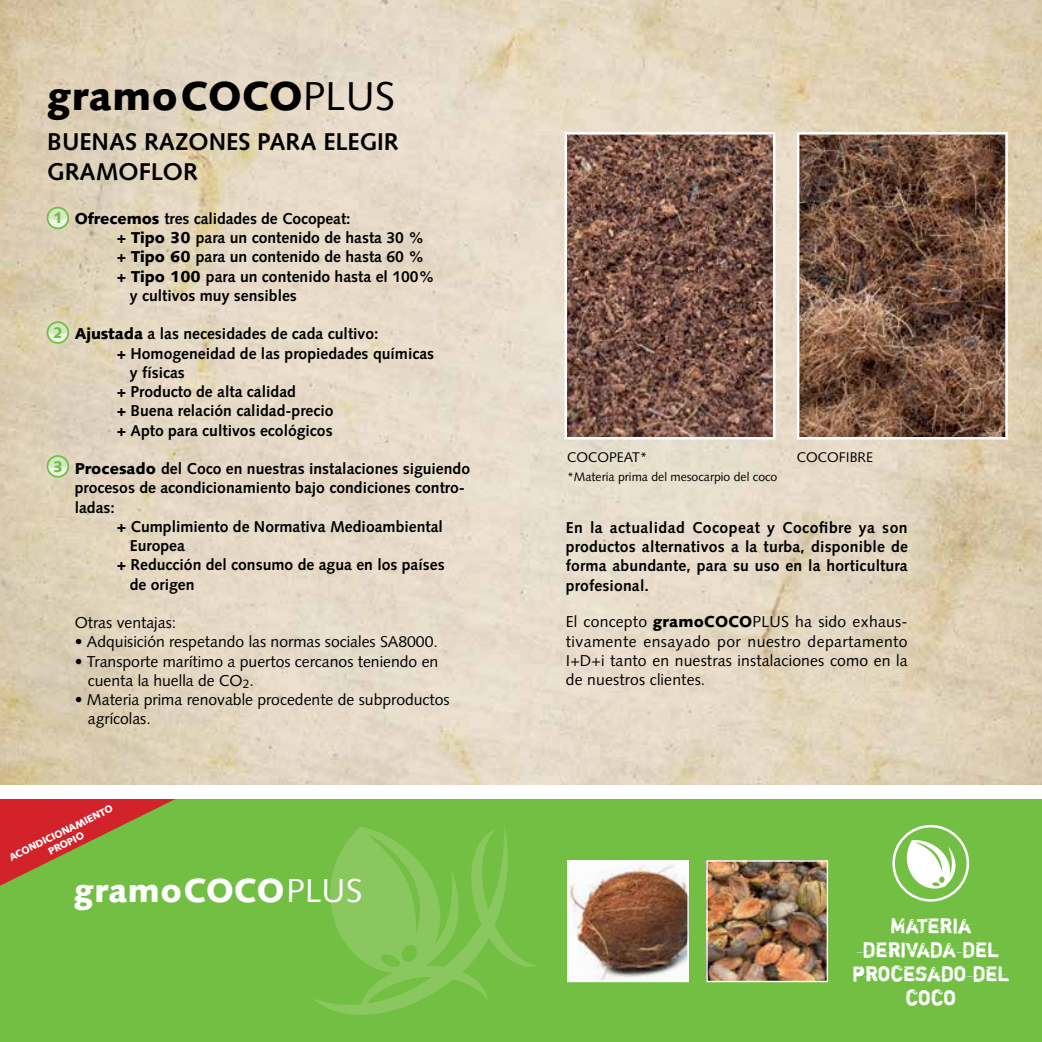
<style>
.page{position:relative;width:1042px;height:1042px;background:#fff}
.page>*{position:absolute;margin:0;border:0;box-sizing:border-box;transform-origin:0 0}
.t1{font:900 40.25px "Syntax";letter-spacing:.015em;color:#000}
.t2{font:900 33.25px "Syntax";letter-spacing:.015em;color:#fff}
.t3{font:700 24.32px/29.8px "Syntax";color:#000}
.t4{font:20.82px/23.8px "Shortcut";color:#fff;text-align:center}
.t5{font:700 15.75px/19.2px "Syntax";color:#000;text-align:justify}
.t6{font:15.75px/19.2px "Syntax";color:#000}
.t7{font:900 15.22px "Syntax";color:#72bf44}
.t8{font:14px "Syntax";color:#000}
.t9{font:12.25px "Syntax";color:#000}
.t10{font:700 10.5px/11.9px "Syntax D";color:#fff;text-align:center}
.s1{font-weight:400}
.s2{font-weight:900;font-size:15.22px;color:#72bf44}
.s3{font-weight:900}
</style>
<div class="page">
<img style="left:0;top:0;width:1042px;height:785px">
<div style="left:0;top:799px;width:1042px;height:243px;background:#72bf44"></div>
<div style="left:47px;top:456px;width:21px;height:21px;background:#eef6e8;border-radius:50%"></div>
<svg style="left:47px;top:456px;width:21px;height:13px"></svg>
<div style="left:47px;top:455px;width:22px;height:23px;border:2px solid #72bf44;border-radius:50%"></div>
<div style="left:47px;top:322px;width:21px;height:21px;background:#eef6e8;border-radius:50%"></div>
<svg style="left:47px;top:322px;width:21px;height:13px"></svg>
<div style="left:47px;top:321px;width:22px;height:23px;border:2px solid #72bf44;border-radius:50%"></div>
<div style="left:47px;top:208px;width:21px;height:20px;background:#eef6e8;border-radius:50%"></div>
<svg style="left:47px;top:208px;width:21px;height:12px"></svg>
<div style="left:47px;top:207px;width:22px;height:22px;border:2px solid #72bf44;border-radius:50%"></div>
<img style="left:567px;top:135px;width:205px;height:301px">
<div style="left:564px;top:132px;width:211px;height:307px;border:2px solid #fff"></div>
<img style="left:800px;top:135px;width:205px;height:301px">
<div style="left:797px;top:132px;width:211px;height:307px;border:2px solid #fff"></div>
<img style="left:569px;top:862px;width:118px;height:118px">
<div style="left:567px;top:860px;width:122px;height:122px;border:1px solid #fff"></div>
<img style="left:708px;top:862px;width:118px;height:118px">
<div style="left:706px;top:860px;width:122px;height:122px;border:1px solid #fff"></div>
<svg style="left:893px;top:826px;width:75px;height:74px"></svg>
<div style="left:892px;top:825px;width:77px;height:76px;border:3px solid #fff;border-radius:50%"></div>
<svg style="left:896px;top:838px;width:64px;height:59px"></svg>
<svg style="left:314px;top:827px;width:222px;height:188px"></svg>
<svg style="left:0;top:799px;width:175px;height:87px"></svg>
<h1 class="t1" style="left:48px;top:72px;width:348px">gramoCOCO<span class="s1">PLUS</span></h1>
<h3 class="t3" style="left:47px;top:127px;width:353px">BUENAS RAZONES PARA ELEGIR<br>GRAMOFLOR</h3>
<p class="t5" style="left:53px;top:209px;width:299px"><span class="s2">1</span> <span class="s3">Ofrecemos</span> tres calidades de Cocopeat:</p>
<p class="t5" style="left:117px;top:228px;width:309px"><span class="s3">+ Tipo 30</span> para un contenido de hasta 30 %</p>
<p class="t5" style="left:117px;top:247px;width:309px"><span class="s3">+ Tipo 60</span> para un contenido de hasta 60 %</p>
<p class="t5" style="left:117px;top:267px;width:319px"><span class="s3">+ Tipo 100</span> para un contenido hasta el 100%</p>
<p class="t5" style="left:130px;top:286px;width:169px">y cultivos muy sensibles</p>
<p class="t5" style="left:75px;top:324px;width:305px"><span class="s3">Ajustada</span> a las necesidades de cada cultivo:</p>
<p class="t5" style="left:117px;top:344px;width:319px"><span class="s3">+</span> Homogeneidad de las propiedades químicas</p>
<p class="t5" style="left:130px;top:363px;width:57px">y físicas</p>
<p class="t5" style="left:117px;top:382px;width:181px"><span class="s3">+</span> Producto de alta calidad</p>
<p class="t5" style="left:117px;top:401px;width:218px"><span class="s3">+</span> Buena relación calidad-precio</p>
<p class="t5" style="left:117px;top:420px;width:217px"><span class="s3">+</span> Apto para cultivos ecológicos</p>
<p class="t5" style="left:75px;top:459px;width:397px"><span class="s3">Procesado</span> del Coco en nuestras instalaciones siguiendo</p>
<p class="t5" style="left:75px;top:478px;width:392px">procesos de acondicionamiento bajo condiciones contro-</p>
<p class="t5" style="left:75px;top:497px;width:42px">ladas:</p>
<p class="t5" style="left:117px;top:517px;width:328px"><span class="s3">+</span> Cumplimiento de Normativa Medioambiental</p>
<p class="t5" style="left:130px;top:536px;width:57px">Europea</p>
<p class="t5" style="left:117px;top:555px;width:329px"><span class="s3">+</span> Reducción del consumo de agua en los países</p>
<p class="t5" style="left:130px;top:574px;width:66px">de origen</p>
<p class="t6" style="left:75px;top:613px;width:103px">Otras ventajas:</p>
<p class="t6" style="left:75px;top:632px;width:365px">• Adquisición respetando las normas sociales SA8000.</p>
<p class="t6" style="left:88px;top:651px;width:352px;text-indent:-13px">• Transporte marítimo a puertos cercanos teniendo en cuenta la huella de CO<sub>2</sub>.</p>
<p class="t6" style="left:88px;top:690px;width:363px;text-indent:-13px">• Materia prima renovable procedente de subproductos agrícolas.</p>
<p class="t7" style="left:53px;top:324px;width:11px">2</p>
<p class="t7" style="left:53px;top:457px;width:11px">3</p>
<p class="t10" style="left:7px;top:852px;width:115px;rotate:-26deg">ACONDICIONAMIENTO<br>PROPIO</p>
<h2 class="t2" style="left:74px;top:871px;width:289px">gramoCOCO<span class="s1">PLUS</span></h2>
<p class="t8" style="left:567px;top:449px;width:82px">COCOPEAT*</p>
<p class="t9" style="left:567px;top:470px;width:212px">*Materia prima del mesocarpio del coco</p>
<p class="t8" style="left:797px;top:449px;width:78px">COCOFIBRE</p>
<p class="t5" style="left:566px;top:518px;width:343px">En la actualidad Cocopeat y Cocofibre ya son productos alternativos a la turba, disponible de forma abundante, para su uso en la horticultura profesional.</p>
<p class="t6" style="left:566px;top:612px;width:343px;text-align:justify">El concepto <span class="s3">gramoCOCO</span>PLUS ha sido exhaus&shy;tivamente ensayado por nuestro departamento I+D+i tanto en nuestras instalaciones como en la de nuestros clientes.</p>
<h3 class="t4" style="left:852px;top:913px;width:159px">MATERIA<br>DERIVADA DEL<br>PROCESADO DEL<br>COCO</h3>
</div>
